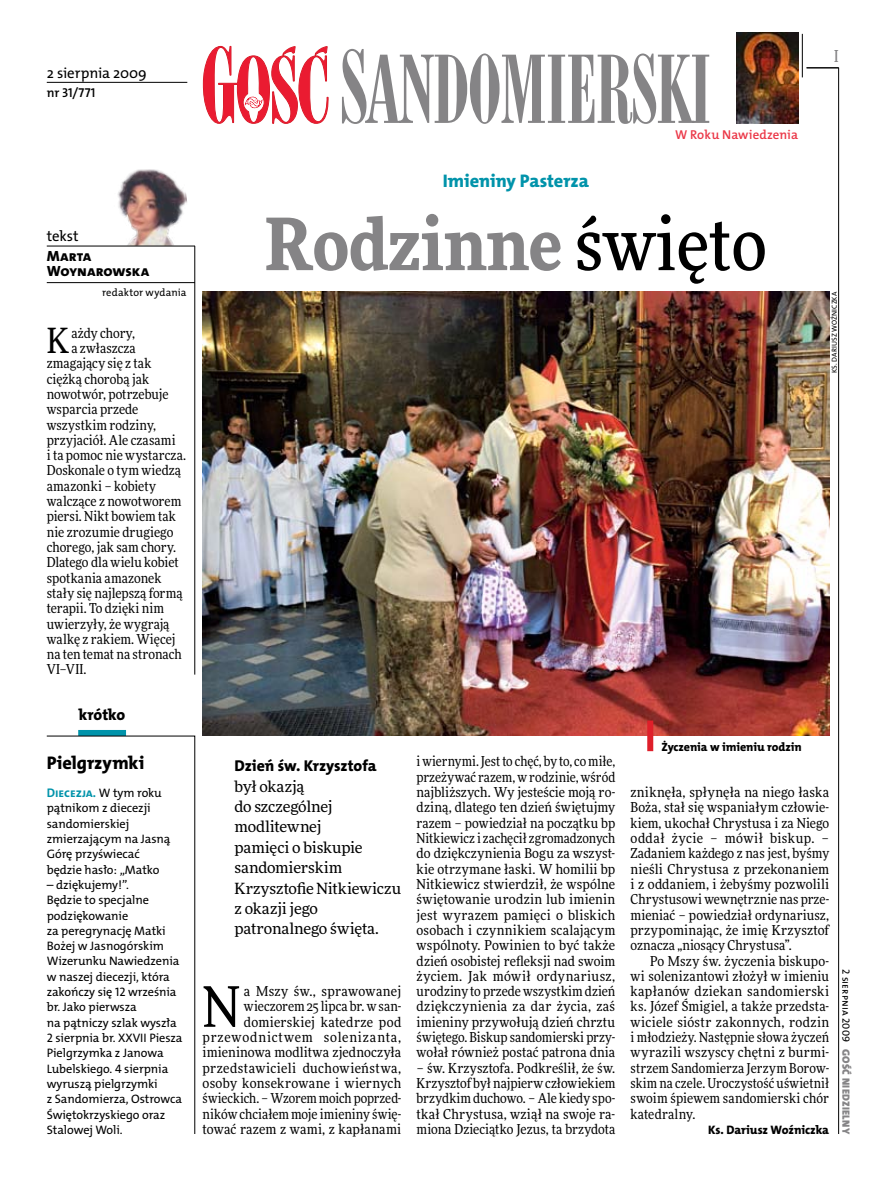
<style>
.page{position:relative;width:893px;height:1191px;background:#fff}
.page>*{position:absolute;margin:0;border:0;box-sizing:border-box;transform-origin:0 0}
.t1{font:900 72px "Freeday Narrow";color:#858486}
.t2{font:55.95px "Freeday Narrow News";color:#000}
.t3{font:34.8px "Freeday Narrow News";color:#000}
.t4{font:18.3px "The Mix HP8 Ex Bld";letter-spacing:.02em;color:#0093aa}
.t5{font:18.3px "The Mix HP8 Ex Bld";letter-spacing:.02em;color:#000}
.t6{font:500 16.5px "Freeday Narrow";color:#858486;scale:.9 1}
.t7{font:15.75px "The Mix HP8 Ex Bld";letter-spacing:-.01em;color:#000}
.t8{font:15.45px/20.4px "Freeday News";letter-spacing:-.01em;color:#000}
.t9{font:14.85px "The Mix HP5 Plain";color:#000}
.t10{font:14.85px/15.3px "The Mix HP8 Ex Bld";color:#000}
.t11{font:13.65px/15.3px "Freeday Narrow News";letter-spacing:.01em;color:#000;text-align:justify}
.t12{font:12.9px "The Mix HP6 Se Bld";letter-spacing:.005em;color:#eb3848}
.t13{font:12.9px "The Mix HP6 Se Bld";letter-spacing:.005em;color:#000}
.t14{font:12.6px "The Mix HP7 Bld";letter-spacing:-.005em;color:#0093aa}
.t15{font:12.3px/15.3px "The Mix HP5 Plain";letter-spacing:-.005em;color:#000}
.t16{font:12.3px "The Mix HP8 Ex Bld";color:#000}
.t17{font:12px "The Mix HP8 Ex Bld";letter-spacing:.02em;color:#000}
.t18{font:10.5px "The Mix HP5 Plain";letter-spacing:.01em;color:#000}
.t19{font:10.5px "The Mix HP9 Blk";letter-spacing:.025em;color:#858486}
.t20{font:7.2px "The Mix HP5 Plain";letter-spacing:.005em;color:#000}
.s1{font-family:"The Mix HP5 Plain";font-size:12.3px;color:#000}
.s2{font-weight:500;color:#000}
</style>
<div class="page">
<hr style="left:838px;top:68px;width:1px;height:1066px;background:#000">
<hr style="left:802px;top:34px;width:1px;height:43px;background:#000">
<svg style="left:203px;top:46px;width:125px;height:78px"></svg>
<svg style="left:342px;top:49px;width:367px;height:75px"></svg>
<hr style="left:47px;top:82px;width:140px;height:1px;background:#000">
<hr style="left:806px;top:68px;width:33px;height:1px;background:#000">
<img style="left:736px;top:33px;width:62px;height:90px">
<hr style="left:195px;top:246px;width:1px;height:428px;background:#000">
<img style="left:108px;top:169px;width:85px;height:77px">
<hr style="left:47px;top:246px;width:148px;height:1px;background:#000">
<hr style="left:47px;top:282px;width:148px;height:1px;background:#000">
<div style="left:78px;top:730px;width:48px;height:6px;background:#0093aa"></div>
<svg style="left:46px;top:735px;width:149px;height:399px"></svg>
<img style="left:203px;top:292px;width:626px;height:444px">
<div style="left:647px;top:720px;width:6px;height:31px;background:#df1f2a"></div>
<p class="t9" style="left:47px;top:63px;width:101px">2 sierpnia 2009</p>
<p class="t13" style="left:47px;top:85px;width:50px">nr 31/771</p>
<p class="t9" style="left:47px;top:227px;width:33px">tekst</p>
<p class="t10" style="left:47px;top:249px;width:104px">Marta<br>Woynarowska</p>
<p class="t18" style="left:102px;top:285px;width:86px">redaktor wydania</p>
<h3 class="t3" style="left:47px;top:319px;width:24px">K</h3>
<p class="t11" style="left:71px;top:325px;width:65px">ażdy chory,</p>
<p class="t11" style="left:71px;top:340px;width:66px">a zwłaszcza</p>
<p class="t11" style="left:47px;top:356px;width:106px">zmagający się z tak</p>
<p class="t11" style="left:47px;top:371px;width:104px">ciężką chorobą jak</p>
<p class="t11" style="left:47px;top:386px;width:123px">nowotwór, potrzebuje</p>
<p class="t11" style="left:47px;top:401px;width:93px">wsparcia przede</p>
<p class="t11" style="left:47px;top:417px;width:111px">wszystkim rodziny,</p>
<p class="t11" style="left:47px;top:432px;width:130px">przyjaciół. Ale czasami</p>
<p class="t11" style="left:47px;top:447px;width:141px">i ta pomoc nie wystarcza.</p>
<p class="t11" style="left:47px;top:463px;width:136px">Doskonale o tym wiedzą</p>
<p class="t11" style="left:47px;top:478px;width:111px">amazonki – kobiety</p>
<p class="t11" style="left:47px;top:493px;width:136px">walczące z nowotworem</p>
<p class="t11" style="left:47px;top:509px;width:131px">piersi. Nikt bowiem tak</p>
<p class="t11" style="left:47px;top:524px;width:128px">nie zrozumie drugiego</p>
<p class="t11" style="left:47px;top:539px;width:131px">chorego, jak sam chory.</p>
<p class="t11" style="left:47px;top:554px;width:134px">Dlatego dla wielu kobiet</p>
<p class="t11" style="left:47px;top:570px;width:116px">spotkania amazonek</p>
<p class="t11" style="left:47px;top:585px;width:137px">stały się najlepszą formą</p>
<p class="t11" style="left:47px;top:600px;width:119px">terapii. To dzięki nim</p>
<p class="t11" style="left:47px;top:616px;width:124px">uwierzyły, że wygrają</p>
<p class="t11" style="left:47px;top:631px;width:130px">walkę z rakiem. Więcej</p>
<p class="t11" style="left:47px;top:646px;width:137px">na ten temat na stronach</p>
<p class="t11" style="left:47px;top:662px;width:41px">VI–VII.</p>
<p class="t7" style="left:79px;top:704px;width:48px">krótko</p>
<h3 class="t5" style="left:47px;top:751px;width:99px">Pielgrzymki</h3>
<p class="t14" style="left:47px;top:784px;width:117px">Diecezja. <span class="s1">W tym roku</span></p>
<p class="t15" style="left:47px;top:800px;width:125px">pątnikom z diecezji sandomierskiej zmierzającym na Jasną<br>Górę przyświecać będzie hasło: „Matko</p>
<p class="t15" style="left:47px;top:877px;width:137px">– dziękujemy!”.<br>Będzie to specjalne podziękowanie<br>za peregrynację Matki<br>Bożej w Jasnogórskim<br>Wizerunku Nawiedzenia w naszej diecezji, która zakończy się 12 września br. Jako pierwsza<br>na pątniczy szlak wyszła<br>2 sierpnia br. XXVII Piesza<br>Pielgrzymka z Janowa<br>Lubelskiego. 4 sierpnia wyruszą pielgrzymki<br>z Sandomierza, Ostrowca<br>Świętokrzyskiego oraz<br>Stalowej Woli.</p>
<p class="t12" style="left:675px;top:126px;width:124px">W Roku Nawiedzenia</p>
<h3 class="t4" style="left:443px;top:169px;width:148px">Imieniny Pasterza</h3>
<h1 class="t1" style="left:265px;top:197px;width:503px">Rodzinne <span class="s2">święto</span></h1>
<p class="t6" style="left:834px;top:46px;width:6px">I</p>
<p class="t20" style="left:830px;top:373px;width:82px;rotate:-90deg">ks. Dari usz Woźni czka</p>
<p class="t7" style="left:234px;top:755px;width:144px">Dzień św. Krzysztofa</p>
<p class="t8" style="left:234px;top:775px;width:168px">był okazją<br>do szczególnej modlitewnej<br>pamięci o biskupie sandomierskim<br>Krzysztofie Nitkiewiczu z okazji jego patronalnego święta.</p>
<p class="t11" style="left:203px;top:983px;width:200px;text-align:right">a Mszy św., sprawowanej wieczorem 25 lipca br. w san&shy;domierskiej katedrze pod przewodnictwem solenizanta, imieninowa modlitwa zjednoczyła przedstawicieli duchowieństwa, osoby konsekrowane i wiernych świeckich. – Wzorem moich poprzed&shy;ników chciałem moje imieniny świę&shy;tować razem z wami, z kapłanami</p>
<h2 class="t2" style="left:203px;top:972px;width:39px">N</h2>
<p class="t11" style="left:417px;top:754px;width:200px">i wiernymi. Jest to chęć, by to, comiłe, przeżywać razem, w rodzinie, wśród najbliższych. Wy jesteście moją ro&shy;dziną, dlatego ten dzień świętujmy razem – powiedział na początku bp Nitkiewicz i zachęcił zgromadzonych do dziękczynienia Bogu za wszyst&shy;kie otrzymane łaski. W homilii bp Nitkiewicz stwierdził, że wspólne świętowanie urodzin lub imienin jest wyrazem pamięci o bliskich osobach i czynnikiem scalającym wspólnoty. Powinien to być także dzień osobistej refleksji nad swoim życiem. Jak mówił ordynariusz, urodziny to przede wszystkim dzień dziękczynienia za dar życia, zaś imieniny przywołują dzień chrztu świętego. Biskup sandomierski przy&shy;wołał również postać patrona dnia</p>
<p class="t11" style="left:417px;top:1060px;width:200px">– św. Krzysztofa. Podkreślił, że św.<br>Krzysztof był najpierw człowiekiem brzydkim duchowo. – Ale kiedy spo&shy;tkał Chrystusa, wziął na swoje ra&shy;miona Dzieciątko Jezus, ta brzydota</p>
<p class="t17" style="left:662px;top:739px;width:142px">Życzenia w imieniu rodzin</p>
<p class="t11" style="left:630px;top:784px;width:200px">zniknęła, spłynęła na niego łaska Boża, stał się wspaniałym człowie&shy;kiem, ukochał Chrystusa i za Niego oddał życie – mówił biskup. – Zadaniem każdego z nas jest, byśmy nieśli Chrystusa z przekonaniem i z oddaniem, i żebyśmy pozwolili Chrystusowi wewnętrznie nas prze&shy;mieniać – powiedział ordynariusz, przypominając, że imię Krzysztof oznacza „niosący Chrystusa”.</p>
<p class="t11" style="left:630px;top:953px;width:200px;text-indent:20px">Po Mszy św. życzenia biskupo&shy;wi solenizantowi złożył w imieniu kapłanów dziekan sandomierski ks. Józef Śmigiel, a także przedsta&shy;wiciele sióstr zakonnych, rodzin i młodzieży. Następnie słowa życzeń wyrazili wszyscy chętni z burmi&shy;strzem Sandomierza Jerzym Borow&shy;skim na czele. Uroczystość uświetnił swoim śpiewem sandomierski chór katedralny.</p>
<p class="t16" style="left:708px;top:1122px;width:123px">Ks. Dariusz Woźniczka</p>
<p class="t18" style="left:853px;top:968px;width:75px;rotate:90deg">2 sierpnia 2009</p>
<p class="t19" style="left:853px;top:1049px;width:86px;rotate:90deg">Gość Niedzielny</p>
</div>
